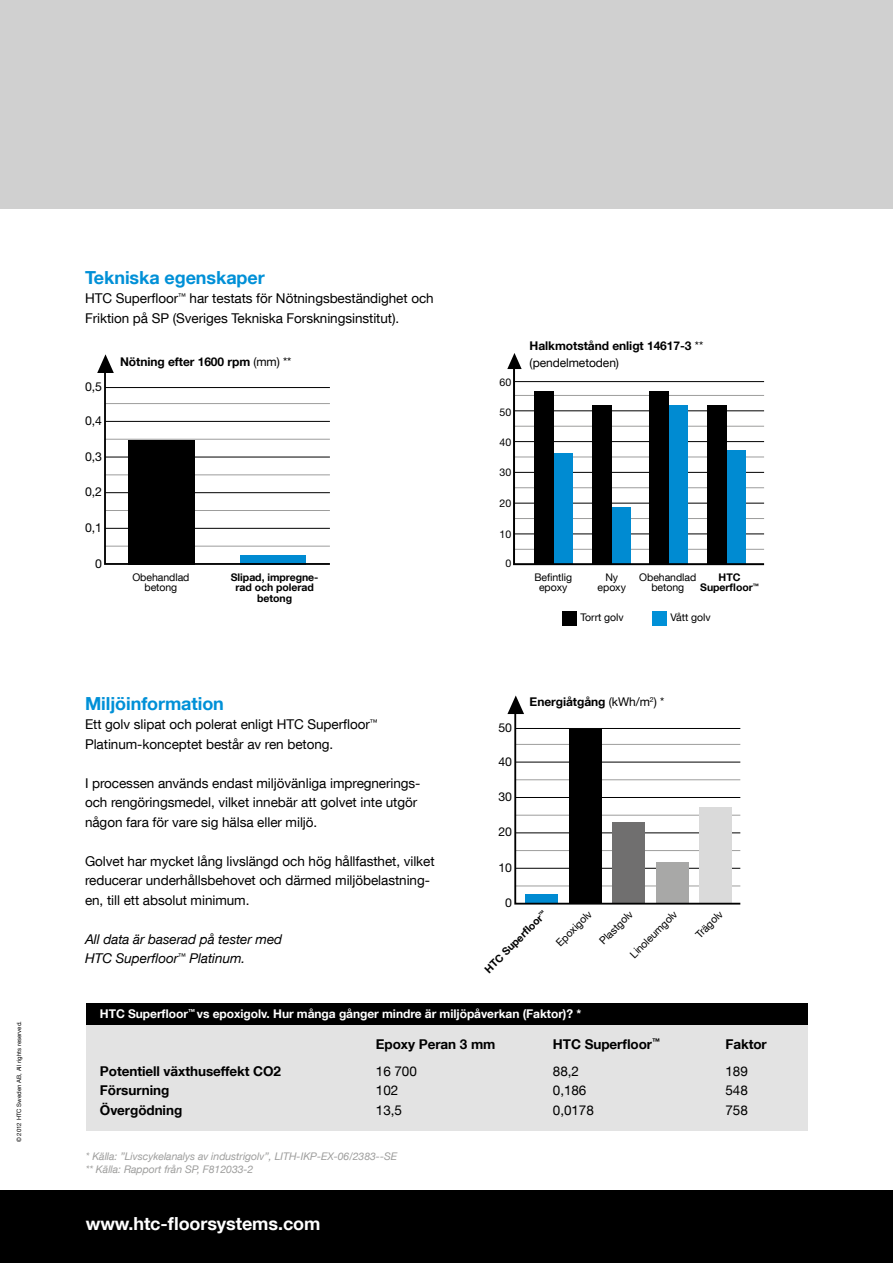
<style>
.page{position:relative;width:893px;height:1263px;background:#fff}
.page>*{position:absolute;margin:0;border:0;box-sizing:border-box;transform-origin:0 0}
.t1{font:700 18px "Helvetica Neue LT Com";letter-spacing:-.005em;color:#0090d7}
.t2{font:700 18px "Helvetica Neue LT Com";letter-spacing:-.005em;color:#fff}
.t3{font:13.5px/19.5px "Helvetica Neue LT Com";letter-spacing:-.005em;color:#000}
.t4{font:700 13.5px "Helvetica Neue LT Com";letter-spacing:-.005em;color:#000}
.t5{font:italic 13.5px/19.5px "Helvetica Neue LT Com";letter-spacing:-.005em;color:#000}
.t6{font:12.3px "Helvetica Neue";color:#000}
.t7{font:12.15px "Helvetica Neue";letter-spacing:-.01em;color:#000}
.t8{font:700 12px/16.5px "Helvetica Neue LT Com";letter-spacing:-.005em;color:#000}
.t9{font:700 12px "Helvetica Neue LT Com";letter-spacing:-.005em;color:#fff}
.t10{font:10.65px "Helvetica Neue";letter-spacing:-.01em;color:#000}
.t11{font:10.5px/10.5px "Helvetica Neue LT Com";letter-spacing:-.005em;color:#000;text-align:center}
.t12{font:italic 10.5px/13.5px "Helvetica Neue LT Com";letter-spacing:-.005em;color:#9d9d9c}
.t13{font:700 10.5px/10.5px "Helvetica Neue LT Com";letter-spacing:-.005em;color:#000;text-align:center}
.t14{font:6px "Helvetica Neue LT Com";letter-spacing:.005em;color:#000}
.s1{font-weight:400}
</style>
<div class="page">
<div style="left:0;top:0;width:893px;height:208px;background:#d0d0d0"></div>
<div style="left:0;top:1191px;width:893px;height:72px;background:#000"></div>
<svg style="left:507px;top:695px;width:233px;height:210px"></svg>
<svg style="left:97px;top:354px;width:233px;height:211px"></svg>
<svg style="left:507px;top:353px;width:13px;height:16px"></svg>
<svg style="left:512px;top:365px;width:252px;height:201px"></svg>
<div style="left:562px;top:611px;width:15px;height:14px;background:#000"></div>
<div style="left:652px;top:611px;width:14px;height:14px;background:#0090d7"></div>
<div style="left:87px;top:1003px;width:721px;height:127px;background:#000"></div>
<div style="left:87px;top:1025px;width:721px;height:105px;background:#e3e3e3"></div>
<p class="t14" style="left:15px;top:1142px;width:122px;rotate:-90deg">© 2012 HTC Sweden AB, All rights reserved.</p>
<h1 class="t1" style="left:85px;top:266px;width:181px">Tekniska egenskaper</h1>
<p class="t3" style="left:85px;top:288px;width:350px">HTC Superfloor<sup>™</sup> har testats för Nötningsbeständighet och<br>Friktion på SP (Sveriges Tekniska Forskningsinstitut).</p>
<p class="t6" style="left:85px;top:379px;width:18px">0,5</p>
<p class="t6" style="left:85px;top:413px;width:18px">0,4</p>
<p class="t6" style="left:85px;top:449px;width:18px">0,3</p>
<p class="t6" style="left:85px;top:484px;width:18px">0,2</p>
<p class="t6" style="left:85px;top:520px;width:18px">0,1</p>
<p class="t6" style="left:95px;top:556px;width:8px">0</p>
<p class="t8" style="left:120px;top:353px;width:173px">Nötning efter 1600 rpm <span class="s1">(mm) **</span></p>
<p class="t10" style="left:500px;top:376px;width:13px">60</p>
<p class="t10" style="left:500px;top:406px;width:13px">50</p>
<p class="t10" style="left:500px;top:436px;width:13px">40</p>
<p class="t10" style="left:500px;top:466px;width:13px">30</p>
<p class="t10" style="left:500px;top:497px;width:13px">20</p>
<p class="t10" style="left:500px;top:528px;width:13px">10</p>
<p class="t10" style="left:505px;top:557px;width:7px">0</p>
<p class="t8" style="left:530px;top:338px;width:175px">Halkmotstånd enligt 14617-3 <span class="s1">** (pendelmetoden)</span></p>
<p class="t11" style="left:132px;top:571px;width:59px">Obehandlad betong</p>
<p class="t13" style="left:231px;top:571px;width:89px">Slipad, impregne&shy;rad och polerad betong</p>
<p class="t11" style="left:534px;top:571px;width:39px">Befintlig epoxy</p>
<p class="t11" style="left:598px;top:571px;width:30px">Ny epoxy</p>
<p class="t11" style="left:639px;top:571px;width:59px">Obehandlad betong</p>
<p class="t13" style="left:700px;top:571px;width:60px">HTC<br>Superfloor<sup>™</sup></p>
<p class="t11" style="left:580px;top:612px;width:45px">Torrt golv</p>
<p class="t11" style="left:670px;top:612px;width:42px">Vått golv</p>
<h1 class="t1" style="left:85px;top:692px;width:140px">Miljöinformation</h1>
<p class="t3" style="left:85px;top:714px;width:294px">Ett golv slipat och polerat enligt HTC Superfloor<sup>™<br></sup>Platinum-konceptet består av ren betong.</p>
<p class="t3" style="left:85px;top:773px;width:337px">I processen används endast miljövänliga impregnerings&shy;och rengöringsmedel, vilket innebär att golvet inte utgör någon fara för vare sig hälsa eller miljö.</p>
<p class="t3" style="left:85px;top:851px;width:351px">Golvet har mycket lång livslängd och hög hållfasthet, vilket reducerar underhållsbehovet och därmed miljöbelastning&shy;en, till ett absolut minimum.</p>
<p class="t5" style="left:85px;top:929px;width:199px">All data är baserad på tester med<br>HTC Superfloor<sup>™</sup> Platinum.</p>
<p class="t7" style="left:499px;top:720px;width:15px">50</p>
<p class="t7" style="left:499px;top:754px;width:15px">40</p>
<p class="t7" style="left:499px;top:789px;width:15px">30</p>
<p class="t7" style="left:499px;top:825px;width:15px">20</p>
<p class="t7" style="left:499px;top:860px;width:15px">10</p>
<p class="t7" style="left:505px;top:896px;width:8px">0</p>
<p class="t8" style="left:530px;top:693px;width:136px">Energiåtgång <span class="s1">(kWh/m</span><sup>2</sup><span class="s1">) *</span></p>
<p class="t13" style="left:482px;top:967px;width:85px;rotate:-45deg">HTC Superfl oor<sup>™</sup></p>
<p class="t11" style="left:554px;top:940px;width:47px;rotate:-45deg">Epoxigolv</p>
<p class="t11" style="left:597px;top:938px;width:44px;rotate:-45deg">Plastgolv</p>
<p class="t11" style="left:628px;top:952px;width:63px;rotate:-45deg">Linoleumgolv</p>
<p class="t11" style="left:693px;top:932px;width:35px;rotate:-45deg">Trägolv</p>
<p class="t9" style="left:100px;top:1006px;width:483px">HTC Superfloor<sup>™</sup> vs epoxigolv. Hur många gånger mindre är miljöpåverkan (Faktor)? *</p>
<p class="t4" style="left:376px;top:1035px;width:121px">Epoxy Peran 3 mm</p>
<p class="t4" style="left:553px;top:1035px;width:108px">HTC Superfloor<sup>™</sup></p>
<p class="t4" style="left:725px;top:1035px;width:43px">Faktor</p>
<p class="t4" style="left:100px;top:1062px;width:183px">Potentiell växthuseffekt CO2</p>
<p class="t3" style="left:376px;top:1061px;width:42px">16 700</p>
<p class="t3" style="left:553px;top:1061px;width:28px">88,2</p>
<p class="t3" style="left:725px;top:1061px;width:24px">189</p>
<p class="t4" style="left:100px;top:1082px;width:71px">Försurning</p>
<p class="t3" style="left:376px;top:1080px;width:24px">102</p>
<p class="t3" style="left:553px;top:1080px;width:35px">0,186</p>
<p class="t3" style="left:725px;top:1080px;width:24px">548</p>
<p class="t4" style="left:100px;top:1101px;width:84px">Övergödning</p>
<p class="t3" style="left:376px;top:1100px;width:28px">13,5</p>
<p class="t3" style="left:553px;top:1100px;width:42px">0,0178</p>
<p class="t3" style="left:725px;top:1100px;width:24px">758</p>
<p class="t12" style="left:86px;top:1149px;width:313px">* Källa: ”Livscykelanalys av industrigolv”, LITH-IKP-EX-06/2383--SE ** Källa: Rapport från SP, F812033-2</p>
<h1 class="t2" style="left:86px;top:1212px;width:236px">www.htc-floorsystems.com</h1>
</div>
